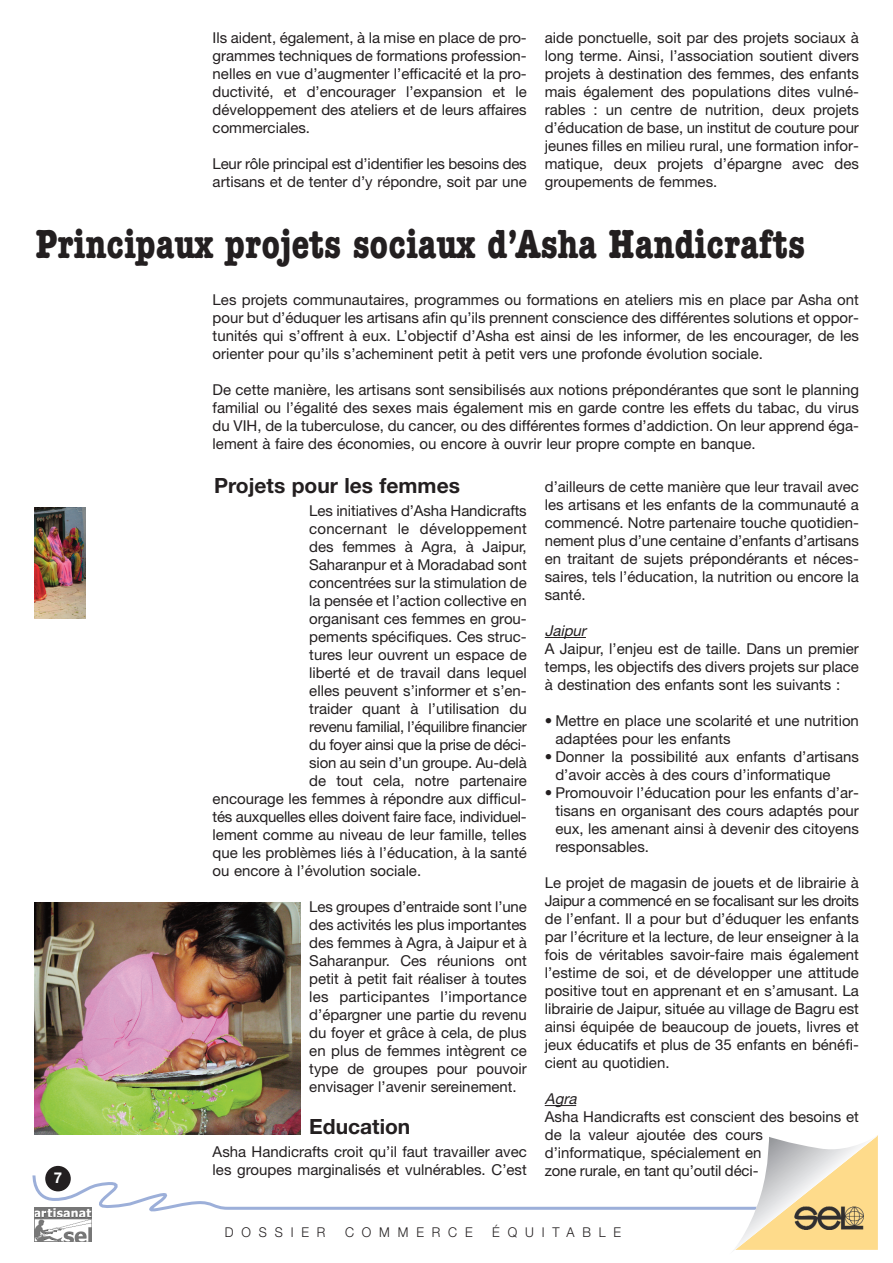
<style>
.page{position:relative;width:893px;height:1263px;background:#fff}
.page>*{position:absolute;margin:0;border:0;box-sizing:border-box;transform-origin:0 0}
.t1{font:700 condensed 42px "American Typewriter";color:#231f20}
.t2{font:700 21px "Helvetica Neue";color:#231f20}
.t3{font:15px/18px "Helvetica Neue";color:#231f20;text-align:justify}
.t4{font:15px "Helvetica Neue";letter-spacing:-.02em;color:#231f20}
.t5{font:italic 15px "Helvetica Neue";color:#231f20}
.t6{font:700 15px "Helvetica Neue";color:#fff}
.t7{font:300 13.5px "Helvetica Neue";letter-spacing:.61em;color:#231f20;scale:.95 1}
</style>
<div class="page">
<hr style="left:545px;top:637px;width:41px;height:1px;background:#231f20">
<hr style="left:545px;top:1105px;width:31px;height:1px;background:#231f20">
<svg style="left:32px;top:1135px;width:846px;height:116px"></svg>
<img style="left:34px;top:902px;width:266px;height:233px">
<img style="left:34px;top:507px;width:52px;height:112px">
<p class="t3" style="left:213px;top:30px;width:316px">Ils aident, également, à la mise en place de pro&shy;grammes techniques de formations profession&shy;nelles en vue d’augmenter l’efficacité et la pro&shy;ductivité, et d’encourager l’expansion et le développement des ateliers et de leurs affaires commerciales.</p>
<p class="t3" style="left:213px;top:156px;width:316px">Leur rôle principal est d’identifier les besoins des artisans et de tenter d’y répondre, soit par une</p>
<p class="t3" style="left:545px;top:30px;width:316px">aide ponctuelle, soit par des projets sociaux à long terme. Ainsi, l’association soutient divers projets à destination des femmes, des enfants mais également des populations dites vulné&shy;rables : un centre de nutrition, deux projets d’éducation de base, un institut de couture pour jeunes filles en milieu rural, une formation infor&shy;matique, deux projets d’épargne avec des groupements de femmes.</p>
<h1 class="t1" style="left:36px;top:219px;width:771px">Principaux projets sociaux d’Asha Handicrafts</h1>
<p class="t6" style="left:54px;top:1172px;width:10px">7</p>
<p class="t3" style="left:213px;top:292px;width:648px">Les projets communautaires, programmes ou formations en ateliers mis en place par Asha ont pour but d’éduquer les artisans afin qu’ils prennent conscience des différentes solutions et oppor&shy;tunités qui s’offrent à eux. L’objectif d’Asha est ainsi de les informer, de les encourager, de les orienter pour qu’ils s’acheminent petit à petit vers une profonde évolution sociale.</p>
<p class="t3" style="left:213px;top:382px;width:648px">De cette manière, les artisans sont sensibilisés aux notions prépondérantes que sont le planning familial ou l’égalité des sexes mais également mis en garde contre les effets du tabac, du virus du VIH, de la tuberculose, du cancer, ou des différentes formes d’addiction. On leur apprend éga&shy;lement à faire des économies, ou encore à ouvrir leur propre compte en banque.</p>
<h2 class="t2" style="left:214px;top:478px;width:247px">Projets pour les femmes</h2>
<p class="t3" style="left:309px;top:503px;width:219px">Les initiatives d’Asha Handicrafts</p>
<p class="t3" style="left:309px;top:521px;width:219px">concernant le développement</p>
<p class="t3" style="left:309px;top:539px;width:219px">des femmes à Agra, à Jaipur,</p>
<p class="t3" style="left:309px;top:557px;width:219px">Saharanpur et à Moradabad sont</p>
<p class="t3" style="left:309px;top:575px;width:219px">concentrées sur la stimulation de</p>
<p class="t3" style="left:309px;top:593px;width:219px">la pensée et l’action collective en</p>
<p class="t3" style="left:309px;top:611px;width:219px">organisant ces femmes en grou-</p>
<p class="t3" style="left:309px;top:629px;width:219px">pements spécifiques. Ces struc-</p>
<p class="t3" style="left:309px;top:647px;width:219px">tures leur ouvrent un espace de</p>
<p class="t3" style="left:309px;top:665px;width:219px">liberté et de travail dans lequel</p>
<p class="t3" style="left:309px;top:683px;width:219px">elles peuvent s’informer et s’en-</p>
<p class="t3" style="left:309px;top:701px;width:219px">traider quant à l’utilisation du</p>
<p class="t4" style="left:309px;top:721px;width:219px">revenu familial, l’équilibre financier</p>
<p class="t4" style="left:309px;top:739px;width:219px">du foyer ainsi que la prise de déci-</p>
<p class="t3" style="left:309px;top:755px;width:219px">sion au sein d’un groupe. Au-delà</p>
<p class="t3" style="left:309px;top:773px;width:219px">de tout cela, notre partenaire</p>
<p class="t3" style="left:213px;top:791px;width:316px">encourage les femmes à répondre aux difficul-</p>
<p class="t3" style="left:213px;top:809px;width:316px">tés auxquelles elles doivent faire face, individuel-</p>
<p class="t3" style="left:213px;top:827px;width:316px">lement comme au niveau de leur famille, telles</p>
<p class="t3" style="left:213px;top:845px;width:316px">que les problèmes liés à l’éducation, à la santé</p>
<p class="t3" style="left:213px;top:863px;width:210px">ou encore à l’évolution sociale.</p>
<p class="t3" style="left:309px;top:899px;width:219px">Les groupes d’entraide sont l’une des activités les plus importantes des femmes à Agra, à Jaipur et à Saharanpur. Ces réunions ont petit à petit fait réaliser à toutes les participantes l’importance d’épargner une partie du revenu du foyer et grâce à cela, de plus en plus de femmes intègrent ce type de groupes pour pouvoir envisager l’avenir sereinement.</p>
<h2 class="t2" style="left:309px;top:1119px;width:103px">Education</h2>
<p class="t3" style="left:213px;top:1144px;width:316px">Asha Handicrafts croit qu’il faut travailler avec les groupes marginalisés et vulnérables. C’est</p>
<p class="t3" style="left:545px;top:479px;width:316px">d’ailleurs de cette manière que leur travail avec les artisans et les enfants de la communauté a commencé. Notre partenaire touche quotidien&shy;nement plus d’une centaine d’enfants d’artisans en traitant de sujets prépondérants et néces&shy;saires, tels l’éducation, la nutrition ou encore la santé.</p>
<p class="t5" style="left:545px;top:625px;width:46px">Jaipur</p>
<p class="t3" style="left:545px;top:641px;width:316px">A Jaipur, l’enjeu est de taille. Dans un premier temps, les objectifs des divers projets sur place à destination des enfants sont les suivants :</p>
<p class="t3" style="left:555px;top:713px;width:305px;text-indent:-11px">• Mettre en place une scolarité et une nutrition adaptées pour les enfants</p>
<p class="t3" style="left:555px;top:749px;width:305px;text-indent:-11px">• Donner la possibilité aux enfants d’artisans d’avoir accès à des cours d’informatique</p>
<p class="t3" style="left:555px;top:785px;width:305px;text-indent:-11px">• Promouvoir l’éducation pour les enfants d’ar&shy;tisans en organisant des cours adaptés pour eux, les amenant ainsi à devenir des citoyens responsables.</p>
<p class="t3" style="left:545px;top:875px;width:316px">Le projet de magasin de jouets et de librairie à Jaipur a commencé en se focalisant sur les droits de l’enfant. Il a pour but d’éduquer les enfants par l’écriture et la lecture, de leur enseigner à la fois de véritables savoir-faire mais également l’estime de soi, et de développer une attitude positive tout en apprenant et en s’amusant. La librairie de Jaipur, située au village de Bagru est ainsi équipée de beaucoup de jouets, livres et jeux éducatifs et plus de 35 enfants en bénéfi&shy;cient au quotidien.</p>
<p class="t5" style="left:545px;top:1093px;width:36px">Agra</p>
<p class="t3" style="left:545px;top:1109px;width:316px;text-align:left">Asha Handicrafts est conscient des besoins et de la valeur ajoutée des cours d’informatique, spécialement en<br>zone rurale, en tant qu’outil déci-</p>
<p class="t7" style="left:225px;top:1227px;width:107px">DOSSIER</p>
<p class="t7" style="left:345px;top:1227px;width:136px">COMMERCE</p>
<p class="t7" style="left:492px;top:1227px;width:137px">ÉQUITABLE</p>
</div>
